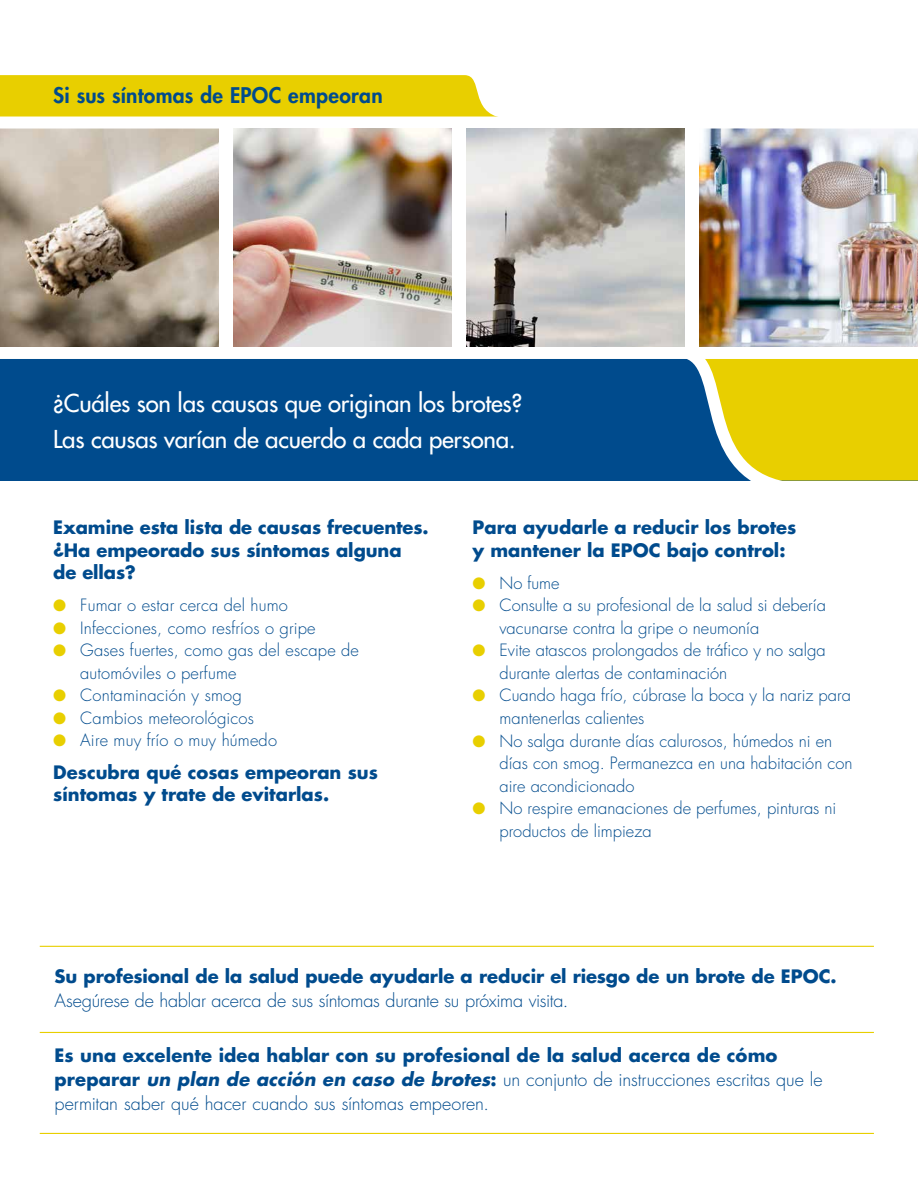
<style>
.page{position:relative;width:918px;height:1188px;background:#fff}
.page>*{position:absolute;margin:0;border:0;box-sizing:border-box;transform-origin:0 0}
.t1{font:500 24px/36px "Futura Std";letter-spacing:-.01em;color:#fff}
.t2{font:800 21px "Futura Std";letter-spacing:.015em;color:#004b8d}
.t3{font:700 18px/22.5px "Futura Std";color:#004b8d}
.t4{font:300 18px/24px "Futura Std";letter-spacing:-.01em;color:#004b8d}
.t5{font:300 16.5px/22.5px "Futura Std";color:#004b8d}
.s1{color:#e8cf00}
.s2{font-weight:700}
.s3{font-weight:700;font-style:italic}
</style>
<div class="page">
<hr style="left:40px;top:1133px;width:834px;height:1px;background:#e8cf00">
<hr style="left:40px;top:1032px;width:834px;height:1px;background:#e8cf00">
<hr style="left:40px;top:946px;width:834px;height:1px;background:#e8cf00">
<div style="left:0;top:353px;width:918px;height:128px;background:#004b8d"></div>
<div style="left:0;top:347px;width:918px;height:12px;background:#fff"></div>
<svg style="left:0;top:75px;width:498px;height:42px"></svg>
<svg style="left:687px;top:339px;width:231px;height:142px"></svg>
<img style="left:0;top:129px;width:218px;height:218px">
<img style="left:700px;top:129px;width:218px;height:218px">
<img style="left:233px;top:129px;width:219px;height:218px">
<img style="left:466px;top:129px;width:219px;height:218px">
<p class="t2" style="left:53px;top:82px;width:331px">Si sus síntomas de EPOC empeoran</p>
<p class="t1" style="left:53px;top:385px;width:471px">¿Cuáles son las causas que originan los brotes?<br>Las causas varían de acuerdo a cada persona.</p>
<p class="t3" style="left:53px;top:516px;width:377px">Examine esta lista de causas frecuentes. ¿Ha empeorado sus síntomas alguna de ellas?</p>
<p class="t5" style="left:53px;top:595px;width:236px"><span class="s1">●</span> Fumar o estar cerca del humo</p>
<p class="t5" style="left:53px;top:617px;width:264px"><span class="s1">●</span> Infecciones, como resfríos o gripe</p>
<p class="t5" style="left:53px;top:640px;width:307px"><span class="s1">●</span> Gases fuertes, como gas del escape de</p>
<p class="t5" style="left:80px;top:662px;width:158px">automóviles o perfume</p>
<p class="t5" style="left:53px;top:685px;width:190px"><span class="s1">●</span> Contaminación y smog</p>
<p class="t5" style="left:53px;top:707px;width:202px"><span class="s1">●</span> Cambios meteorológicos</p>
<p class="t5" style="left:53px;top:730px;width:225px"><span class="s1">●</span> Aire muy frío o muy húmedo</p>
<p class="t3" style="left:53px;top:760px;width:326px">Descubra qué cosas empeoran sus síntomas y trate de evitarlas.</p>
<p class="t3" style="left:473px;top:516px;width:325px">Para ayudarle a reducir los brotes y mantener la EPOC bajo control:</p>
<p class="t5" style="left:472px;top:572px;width:89px"><span class="s1">●</span> No fume</p>
<p class="t5" style="left:499px;top:595px;width:328px;text-indent:-27px"><span class="s1">●</span> Consulte a su profesional de la salud si debería vacunarse contra la gripe o neumonía</p>
<p class="t5" style="left:499px;top:640px;width:328px;text-indent:-27px"><span class="s1">●</span> Evite atascos prolongados de tráfico y no salga durante alertas de contaminación</p>
<p class="t5" style="left:499px;top:685px;width:353px;text-indent:-27px"><span class="s1">●</span> Cuando haga frío, cúbrase la boca y la nariz para mantenerlas calientes</p>
<p class="t5" style="left:499px;top:730px;width:355px;text-indent:-27px"><span class="s1">●</span> No salga durante días calurosos, húmedos ni en días con smog. Permanezca en una habitación con aire acondicionado</p>
<p class="t5" style="left:499px;top:797px;width:339px;text-indent:-27px"><span class="s1">●</span> No respire emanaciones de perfumes, pinturas ni productos de limpieza</p>
<p class="t3" style="left:55px;top:964px;width:784px">Su profesional de la salud puede ayudarle a reducir el riesgo de un brote de EPOC.</p>
<p class="t4" style="left:55px;top:989px;width:515px">Asegúrese de hablar acerca de sus síntomas durante su próxima visita.</p>
<p class="t4" style="left:55px;top:1044px;width:770px"><span class="s2">Es una excelente idea hablar con su profesional de la salud acerca de cómo preparar</span> <span class="s3">un plan de acción en caso de brotes</span><span class="s2">:</span> un conjunto de instrucciones escritas que le permitan saber qué hacer cuando sus síntomas empeoren.</p>
</div>
